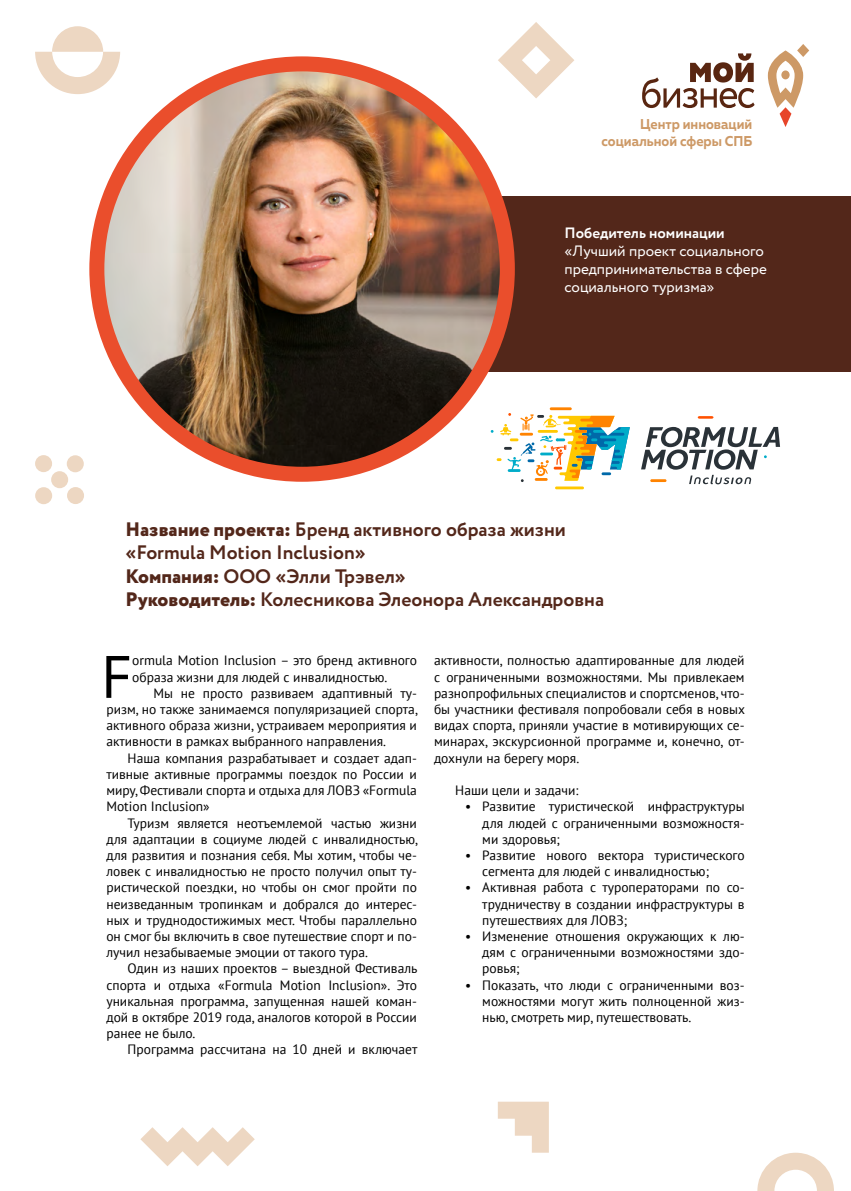
<style>
.page{position:relative;width:851px;height:1191px;background:#fff}
.page>*{position:absolute;margin:0;border:0;box-sizing:border-box;transform-origin:0 0}
.t1{font:59.85px "PT Sans";color:#000}
.t2{font:700 19.5px/23.4px "Circe";color:#53271a}
.t3{font:15px/18px "Circe";color:#fff}
.t4{font:700 15px "Circe";color:#fff}
.t5{font:700 14.25px/17.1px "Muller";color:#cd9966;text-align:right;scale:.93 1}
.t6{font:13.5px/16.2px "PT Sans";color:#000;text-align:justify}
.s1{font-weight:800}
</style>
<div class="page">
<svg style="left:642px;top:53px;width:112px;height:55px"></svg>
<svg style="left:767px;top:44px;width:42px;height:83px"></svg>
<svg style="left:757px;top:1152px;width:76px;height:39px"></svg>
<svg style="left:497px;top:1101px;width:51px;height:51px"></svg>
<div style="left:35px;top:455px;width:17px;height:17px;background:#edd7c2;border-radius:50%"></div>
<div style="left:67px;top:487px;width:17px;height:17px;background:#edd7c2;border-radius:50%"></div>
<div style="left:51px;top:471px;width:17px;height:17px;background:#edd7c2;border-radius:50%"></div>
<div style="left:35px;top:487px;width:17px;height:17px;background:#edd7c2;border-radius:50%"></div>
<div style="left:67px;top:455px;width:17px;height:17px;background:#edd7c2;border-radius:50%"></div>
<svg style="left:498px;top:22px;width:76px;height:76px"></svg>
<svg style="left:35px;top:26px;width:85px;height:68px"></svg>
<div style="left:456px;top:197px;width:394px;height:175px;background:#53271a"></div>
<img style="left:97px;top:64px;width:410px;height:410px;border-radius:205px">
<div style="left:89px;top:56px;width:425px;height:426px;border:15px solid #ea4e2c;border-radius:50%"></div>
<svg style="left:140px;top:1127px;width:115px;height:39px"></svg>
<hr style="left:549px;top:407px;width:22px;height:3px;background:#ff8300">
<hr style="left:555px;top:486px;width:29px;height:3px;background:#ffc800">
<svg style="left:697px;top:416px;width:16px;height:3px"></svg>
<svg style="left:641px;top:427px;width:139px;height:57px"></svg>
<svg style="left:490px;top:413px;width:139px;height:69px"></svg>
<p class="t5" style="left:601px;top:116px;width:164px">Центр инноваций социальной сферы СПБ</p>
<p class="t4" style="left:564px;top:222px;width:162px">Победитель номинации</p>
<p class="t3" style="left:564px;top:242px;width:204px">«Лучший проект социального предпринимательства в сфере социального туризма»</p>
<h2 class="t2" style="left:125px;top:518px;width:480px"><span class="s1">Название проекта:</span> Бренд активного образа жизни «Formula Motion Inclusion»<br><span class="s1">Компания:</span> ООО «Элли Трэвел»<br><span class="s1">Руководитель:</span> Колесникова Элеонора Александровна</h2>
<h1 class="t1" style="left:101px;top:638px;width:32px">F</h1>
<p class="t6" style="left:132px;top:652px;width:286px">ormula Motion Inclusion – это бренд активного образа жизни для людей с инвалидностью.</p>
<p class="t6" style="left:106px;top:684px;width:313px;text-indent:47px">Мы не просто развиваем адаптивный ту&shy;ризм, но также занимаемся популяризацией спорта, активного образа жизни, устраиваем мероприятия и активности в рамках выбранного направления.</p>
<p class="t6" style="left:106px;top:749px;width:312px;text-indent:21px">Наша компания разрабатывает и создает адап&shy;тивные активные программы поездок по России и миру, Фестивали спорта и отдыха для ЛОВЗ «Formula Motion Inclusion»</p>
<p class="t6" style="left:106px;top:814px;width:313px;text-indent:21px">Туризм является неотъемлемой частью жизни для адаптации в социуме людей с инвалидностью, для развития и познания себя. Мы хотим, чтобы че&shy;ловек с инвалидностью не просто получил опыт ту&shy;ристической поездки, но чтобы он смог пройти по неизведанным тропинкам и добрался до интерес&shy;ных и труднодостижимых мест. Чтобы параллельно он смог бы включить в свое путешествие спорт и по&shy;лучил незабываемые эмоции от такого тура.</p>
<p class="t6" style="left:106px;top:960px;width:312px;text-indent:21px">Один из наших проектов – выездной Фестиваль спорта и отдыха «Formula Motion Inclusion». Это уникальная программа, запущенная нашей коман&shy;дой в октябре 2019 года, аналогов которой в России ранее не было.</p>
<p class="t6" style="left:128px;top:1041px;width:291px">Программа рассчитана на 10 дней и включает</p>
<p class="t6" style="left:434px;top:652px;width:312px">активности, полностью адаптированные для людей с ограниченными возможностями. Мы привлекаем разнопрофильных специалистов и спортсменов, что&shy;бы участники фестиваля попробовали себя в новых видах спорта, приняли участие в мотивирующих се&shy;минарах, экскурсионной программе и, конечно, от&shy;дохнули на берегу моря.</p>
<p class="t6" style="left:455px;top:782px;width:124px">Наши цели и задачи:</p>
<p class="t6" style="left:482px;top:798px;width:264px;text-indent:-17px">• Развитие туристической инфраструктуры для людей с ограниченными возможностя&shy;ми здоровья;</p>
<p class="t6" style="left:482px;top:846px;width:264px;text-indent:-17px">• Развитие нового вектора туристического сегмента для людей с инвалидностью;</p>
<p class="t6" style="left:482px;top:879px;width:264px;text-indent:-17px">• Активная работа с туроператорами по со&shy;трудничеству в создании инфраструктуры в путешествиях для ЛОВЗ;</p>
<p class="t6" style="left:482px;top:927px;width:264px;text-indent:-17px">• Изменение отношения окружающих к лю&shy;дям с ограниченными возможностями здо&shy;ровья;</p>
<p class="t6" style="left:482px;top:976px;width:264px;text-indent:-17px">• Показать, что люди с ограниченными воз&shy;можностями могут жить полноценной жиз&shy;нью, смотреть мир, путешествовать.</p>
</div>
